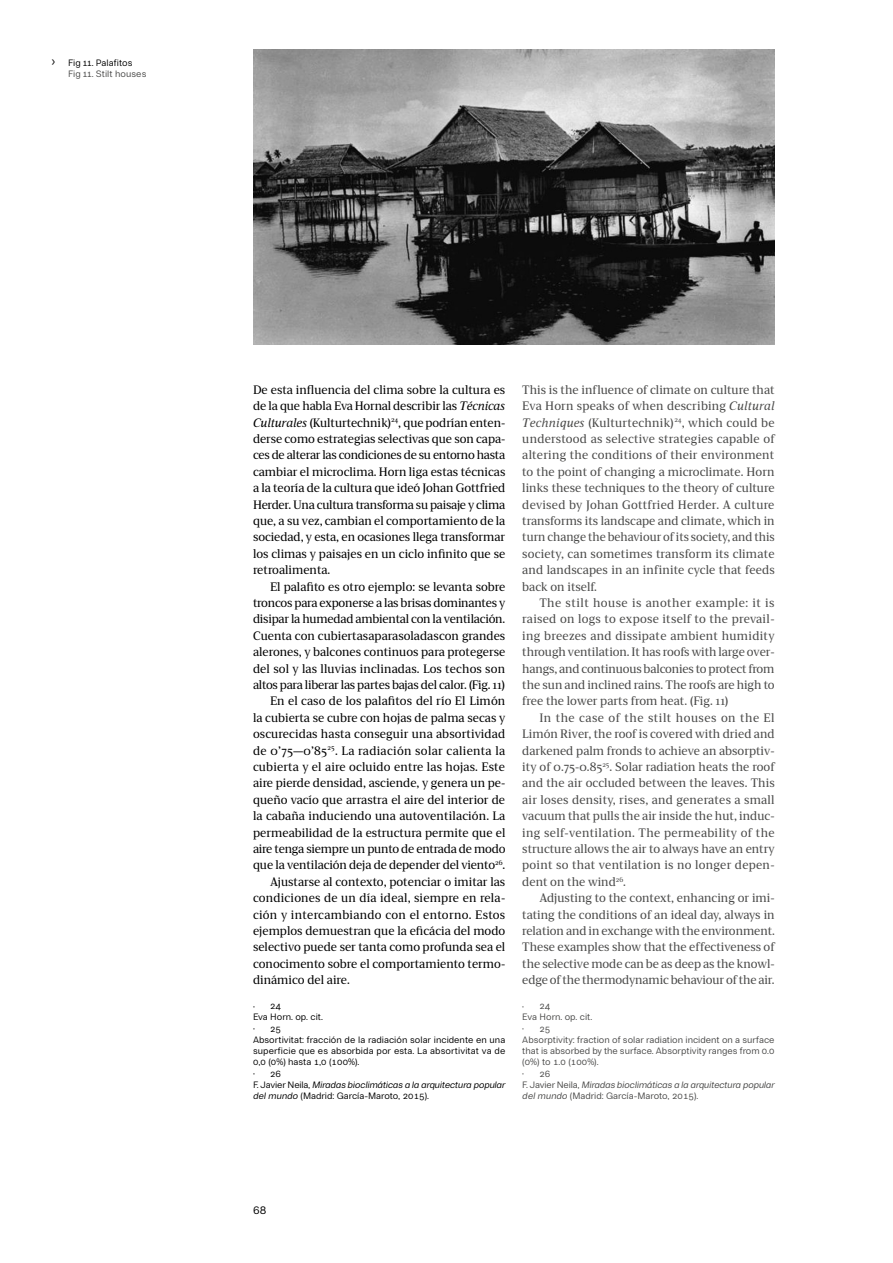
<style>
.page{position:relative;width:893px;height:1263px;background:#fff}
.page>*{position:absolute;margin:0;border:0;box-sizing:border-box;transform-origin:0 0}
.BAC_Editorial_Inglés{font:12.3px/16.4px "Atlantica Serif";letter-spacing:-.005em;color:#000;text-align:justify}
.BAC_Notes{font:12.3px/16.4px "Atlantica Serif";color:#4a4a49;text-align:justify}
.t1{font:11.25px "Mais Grotesk";color:#000}
.BAC_Notas{font:9.3px/11.2px "Mais Grotesk";letter-spacing:.01em;color:#000;text-align:justify}
.BAC_Notas-2{font:9.3px/11.2px "Mais Grotesk";color:#4a4a49;text-align:justify}
.BAC_Notas-3{font:italic 9.3px/11.2px "Mais Grotesk";letter-spacing:-.015em;color:#000}
.BAC_Notas-4{font:italic 9.3px/11.2px "Mais Grotesk";letter-spacing:-.015em;color:#4a4a49}
.s1{font-size:12px}
.s2{font-style:italic}
.s3{font-style:normal}
</style>
<div class="page">
<img style="left:253px;top:49px;width:522px;height:295px">
<p class="BAC_Notas" style="left:51px;top:57px;width:83px"><span class="s1">›</span> Fig 11. Palafitos</p>
<p class="BAC_Notas-2" style="left:68px;top:68px;width:80px">Fig 11. Stilt houses</p>
<p class="BAC_Editorial_Inglés" style="left:253px;top:381px;width:254px">De esta influencia del clima sobre la cultura es de la que habla Eva Horn al describir las <span class="s2">Técnicas Culturales</span> (Kulturtechnik)<sup>24</sup>, que podrían enten&shy;derse como estrategias selectivas que son capa&shy;ces de alterar las condiciones de su entorno hasta cambiar el microclima. Horn liga estas técnicas a la teoría de la cultura que ideó Johan Gottfried Herder. Una cultura transforma su paisaje y clima que, a su vez, cambian el comportamiento de la sociedad, y esta, en ocasiones llega transformar los climas y paisajes en un ciclo infinito que se retroalimenta.</p>
<p class="BAC_Editorial_Inglés" style="left:253px;top:578px;width:254px;text-indent:17px">El palafito es otro ejemplo: se levanta sobre troncos para exponerse a las brisas dominantes y disipar la humedad ambiental con la ventilación.<br>Cuenta con cubiertas aparasoladas con grandes alerones, y balcones continuos para protegerse del sol y las lluvias inclinadas. Los techos son altos para liberar las partes bajas del calor. (Fig. 11)</p>
<p class="BAC_Editorial_Inglés" style="left:253px;top:692px;width:254px;text-indent:17px">En el caso de los palafitos del río El Limón la cubierta se cubre con hojas de palma secas y oscurecidas hasta conseguir una absortividad de 0’75—0’85<sup>25</sup>. La radiación solar calienta la cubierta y el aire ocluido entre las hojas. Este aire pierde densidad, asciende, y genera un pe&shy;queño vacío que arrastra el aire del interior de la cabaña induciendo una autoventilación. La permeabilidad de la estructura permite que el aire tenga siempre un punto de entrada de modo que la ventilación deja de depender del viento<sup>26</sup>.</p>
<p class="BAC_Editorial_Inglés" style="left:253px;top:873px;width:254px;text-indent:17px">Ajustarse al contexto, potenciar o imitar las condiciones de un día ideal, siempre en rela&shy;ción y intercambiando con el entorno. Estos ejemplos demuestran que la eficácia del modo selectivo puede ser tanta como profunda sea el conocimento sobre el comportamiento termo&shy;dinámico del aire.</p>
<p class="BAC_Notas" style="left:253px;top:1000px;width:30px"><sup>•</sup> 24</p>
<p class="BAC_Notas" style="left:253px;top:1011px;width:71px">Eva Horn. op. cit.</p>
<p class="BAC_Notas" style="left:253px;top:1023px;width:30px"><sup>•</sup> 25</p>
<p class="BAC_Notas" style="left:253px;top:1034px;width:254px">Absortivitat: fracción de la radiación solar incidente en una superficie que es absorbida por esta. La absortivitat va de 0,0 (0%) hasta 1,0 (100%).</p>
<p class="BAC_Notas" style="left:253px;top:1068px;width:30px"><sup>•</sup> 26</p>
<p class="BAC_Notas-3" style="left:253px;top:1079px;width:254px"><span class="s3">F. Javier Neila,</span> Miradas bioclimáticas a la arquitectura popular del mundo <span class="s3">(Madrid: García-Maroto, 2015).</span></p>
<p class="BAC_Notes" style="left:522px;top:381px;width:254px">This is the influence of climate on culture that Eva Horn speaks of when describing <span class="s2">Cultural Techniques</span> (Kulturtechnik)<sup>24</sup>, which could be understood as selective strategies capable of altering the conditions of their environment to the point of changing a microclimate. Horn links these techniques to the theory of culture devised by Johan Gottfried Herder. A culture transforms its landscape and climate, which in turn change the behaviour of its society, and this society, can sometimes transform its climate and landscapes in an infinite cycle that feeds back on itself.</p>
<p class="BAC_Notes" style="left:522px;top:594px;width:254px;text-indent:17px">The stilt house is another example: it is raised on logs to expose itself to the prevail&shy;ing breezes and dissipate ambient humidity through ventilation. It has roofs with large over&shy;hangs, and continuous balconies to protect from the sun and inclined rains. The roofs are high to free the lower parts from heat. (Fig. 11)</p>
<p class="BAC_Notes" style="left:522px;top:709px;width:254px;text-indent:17px">In the case of the stilt houses on the El Limón River, the roof is covered with dried and darkened palm fronds to achieve an absorptiv&shy;ity of 0.75-0.85<sup>25</sup>. Solar radiation heats the roof and the air occluded between the leaves. This air loses density, rises, and generates a small vacuum that pulls the air inside the hut, induc&shy;ing self-ventilation. The permeability of the structure allows the air to always have an entry point so that ventilation is no longer depen&shy;dent on the wind<sup>26</sup>.</p>
<p class="BAC_Notes" style="left:522px;top:889px;width:254px;text-indent:17px">Adjusting to the context, enhancing or imi&shy;tating the conditions of an ideal day, always in relation and in exchange with the environment.<br>These examples show that the effectiveness of the selective mode can be as deep as the knowl&shy;edge of the thermodynamic behaviour of the air.</p>
<p class="BAC_Notas-2" style="left:522px;top:1000px;width:30px"><sup>•</sup> 24</p>
<p class="BAC_Notas-2" style="left:522px;top:1011px;width:71px">Eva Horn. op. cit.</p>
<p class="BAC_Notas-2" style="left:522px;top:1023px;width:30px"><sup>•</sup> 25</p>
<p class="BAC_Notas-2" style="left:522px;top:1034px;width:254px">Absorptivity: fraction of solar radiation incident on a surface that is absorbed by the surface. Absorptivity ranges from 0.0 (0%) to 1.0 (100%).</p>
<p class="BAC_Notas-2" style="left:522px;top:1068px;width:30px"><sup>•</sup> 26</p>
<p class="BAC_Notas-4" style="left:522px;top:1079px;width:254px"><span class="s3">F. Javier Neila,</span> Miradas bioclimáticas a la arquitectura popular del mundo <span class="s3">(Madrid: García-Maroto, 2015).</span></p>
<p class="t1" style="left:253px;top:1204px;width:15px">68</p>
</div>
